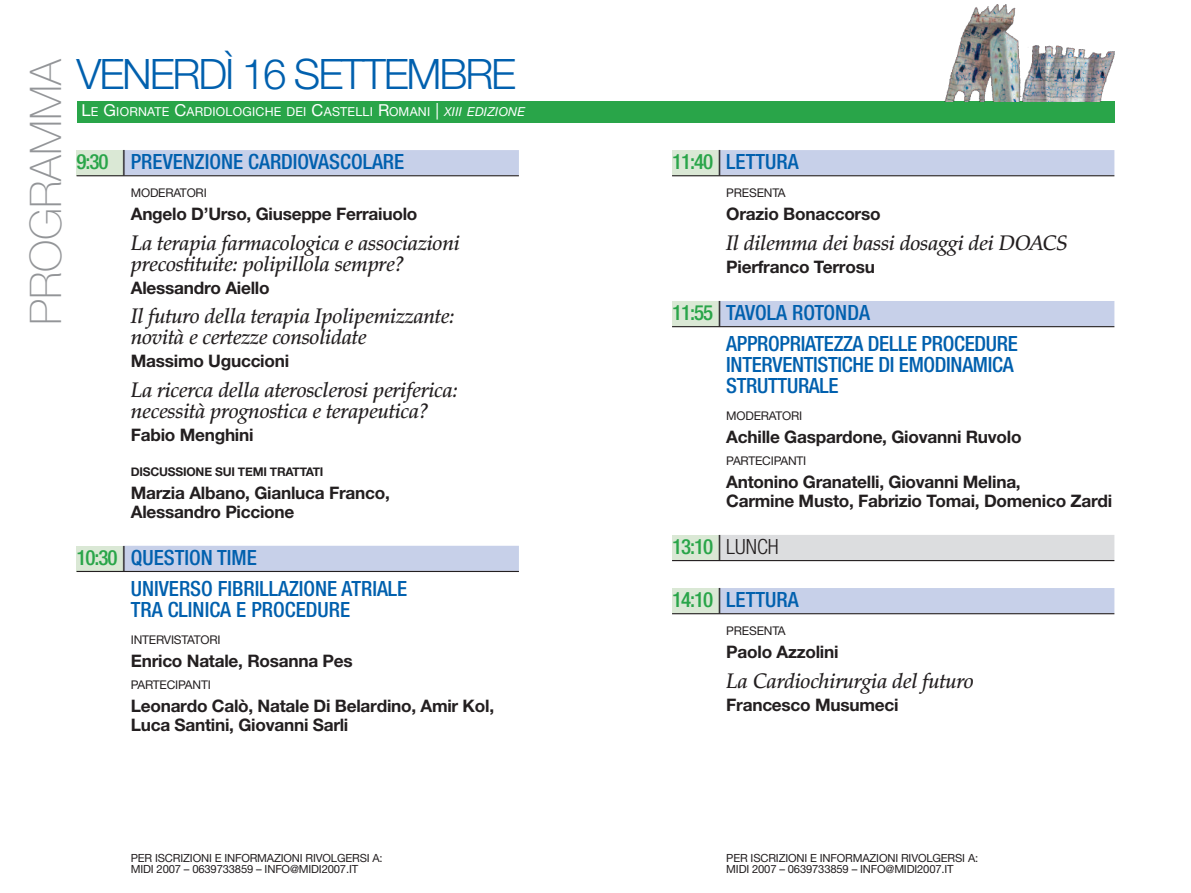
<style>
.page{position:relative;width:1191px;height:893px;background:#fff}
.page>*{position:absolute;margin:0;border:0;box-sizing:border-box;transform-origin:0 0}
.t1{font:100 43.35px "Helvetica Neue";color:#939598}
.t2{font:300 42px "Helvetica Neue LT Std";letter-spacing:-.05em;color:#0160ae}
.t3{font:italic 500 21px/21px "Palatino";letter-spacing:-.015em;color:#231f20}
.t4{font:500 condensed 21px/31.7px "Helvetica Neue LT Std";color:#0160ae}
.t5{font:500 condensed 21px "Helvetica Neue LT Std";color:#29a549}
.t6{font:700 17.25px/18.8px "Helvetica Neue";letter-spacing:-.015em;color:#231f20}
.t7{font:12.3px "Helvetica Neue LT Std";letter-spacing:.02em;color:#fff}
.t8{font:12px "Helvetica Neue";letter-spacing:-.015em;color:#231f20}
.t9{font:700 12px "Helvetica Neue";letter-spacing:-.015em;color:#231f20}
.t10{font:11.25px/11.2px "Helvetica Neue";letter-spacing:-.015em;color:#231f20}
.s1{font-size:16.5px}
.s2{font-style:italic}
.s3{color:#29a549}
.s4{font-weight:300;font-stretch:normal;font-size:25.5px;color:#231f20}
.s5{font-weight:300;color:#231f20}
</style>
<div class="page">
<div style="left:77px;top:546px;width:47px;height:25px;background:#dae8d5"></div>
<div style="left:77px;top:150px;width:47px;height:26px;background:#dae8d5"></div>
<div style="left:672px;top:150px;width:47px;height:26px;background:#dae8d5"></div>
<div style="left:672px;top:301px;width:47px;height:26px;background:#dae8d5"></div>
<div style="left:672px;top:535px;width:47px;height:26px;background:#dae8d5"></div>
<div style="left:672px;top:588px;width:47px;height:25px;background:#dae8d5"></div>
<div style="left:123px;top:150px;width:396px;height:25px;background:#c7d0e9"></div>
<hr style="left:77px;top:175px;width:442px;height:1px;background:#231f20">
<div style="left:123px;top:546px;width:396px;height:25px;background:#c7d0e9"></div>
<hr style="left:77px;top:571px;width:442px;height:1px;background:#231f20">
<div style="left:77px;top:101px;width:1037px;height:21px;background:#29a549"></div>
<div style="left:719px;top:150px;width:395px;height:25px;background:#c7d0e9"></div>
<hr style="left:672px;top:175px;width:442px;height:1px;background:#231f20">
<div style="left:719px;top:301px;width:395px;height:25px;background:#c7d0e9"></div>
<hr style="left:672px;top:326px;width:442px;height:1px;background:#231f20">
<div style="left:719px;top:535px;width:395px;height:25px;background:#dcdddf"></div>
<hr style="left:672px;top:560px;width:442px;height:1px;background:#231f20">
<div style="left:719px;top:588px;width:395px;height:25px;background:#c7d0e9"></div>
<hr style="left:672px;top:613px;width:442px;height:1px;background:#231f20">
<img style="left:944px;top:5px;width:170px;height:96px">
<h1 class="t1" style="left:19px;top:325px;width:267px;rotate:-90deg">PROGRAMMA</h1>
<h2 class="t2" style="left:77px;top:59px;width:441px">VENERDÌ 16 SETTEMBRE</h2>
<p class="t7" style="left:81px;top:107px;width:445px"><span class="s1">L</span>E <span class="s1">G</span>IORNATE <span class="s1">C</span>ARDIOLOGICHE DEI <span class="s1">C</span>ASTELLI <span class="s1">R</span>OMANI <span class="s1">|</span> <span class="s2">XIII EDIZIONE</span></p>
<p class="t4" style="left:77px;top:147px;width:329px"><span class="s3">9:30</span> <span class="s4">|</span> PREVENZIONE CARDIOVASCOLARE</p>
<p class="t8" style="left:131px;top:189px;width:77px">MODERATORI</p>
<p class="t6" style="left:131px;top:206px;width:288px">Angelo D’Urso, Giuseppe Ferraiuolo</p>
<p class="t3" style="left:131px;top:235px;width:331px">La terapia farmacologica e associazioni precostituite: polipillola sempre?</p>
<p class="t6" style="left:131px;top:280px;width:140px">Alessandro Aiello</p>
<p class="t3" style="left:131px;top:308px;width:325px">Il futuro della terapia Ipolipemizzante: novità e certezze consolidate</p>
<p class="t6" style="left:131px;top:353px;width:160px">Massimo Uguccioni</p>
<p class="t3" style="left:131px;top:382px;width:329px">La ricerca della aterosclerosi periferica: necessità prognostica e terapeutica?</p>
<p class="t6" style="left:131px;top:427px;width:124px">Fabio Menghini</p>
<p class="t9" style="left:131px;top:464px;width:194px">discussione sui temi trattati</p>
<p class="t6" style="left:131px;top:485px;width:260px">Marzia Albano, Gianluca Franco,<br>Alessandro Piccione</p>
<p class="t4" style="left:131px;top:543px;width:278px;text-indent:-54px"><span class="s3">10:30</span> <span class="s4">|</span> QUESTION TIME<br>UNIVERSO FIBRILLAZIONE ATRIALE</p>
<p class="t4" style="left:131px;top:596px;width:221px">TRA CLINICA E PROCEDURE</p>
<p class="t8" style="left:131px;top:635px;width:91px">INTERVISTATORI</p>
<p class="t6" style="left:131px;top:653px;width:223px">Enrico Natale, Rosanna Pes</p>
<p class="t8" style="left:131px;top:680px;width:82px">PARTECIPANTI</p>
<p class="t6" style="left:131px;top:698px;width:365px">Leonardo Calò, Natale Di Belardino, Amir Kol,<br>Luca Santini, Giovanni Sarli</p>
<p class="t4" style="left:672px;top:147px;width:128px"><span class="s3">11:40</span> <span class="s4">|</span> LETTURA</p>
<p class="t8" style="left:726px;top:189px;width:61px">PRESENTA</p>
<p class="t6" style="left:726px;top:206px;width:156px">Orazio Bonaccorso</p>
<p class="t3" style="left:726px;top:235px;width:343px">Il dilemma dei bassi dosaggi dei DOACS</p>
<p class="t6" style="left:726px;top:259px;width:150px">Pierfranco Terrosu</p>
<p class="t4" style="left:726px;top:298px;width:293px;text-indent:-54px"><span class="s3">11:55</span> <span class="s4">|</span> TAVOLA ROTONDA<br>APPROPRIATEZZA DELLE PROCEDURE</p>
<p class="t4" style="left:726px;top:356px;width:289px;line-height:21px">INTERVENTISTICHE DI EMODINAMICA<br>STRUTTURALE</p>
<p class="t8" style="left:726px;top:411px;width:77px">MODERATORI</p>
<p class="t6" style="left:726px;top:429px;width:297px">Achille Gaspardone, Giovanni Ruvolo</p>
<p class="t8" style="left:726px;top:457px;width:82px">PARTECIPANTI</p>
<p class="t6" style="left:726px;top:474px;width:387px">Antonino Granatelli, Giovanni Melina,<br>Carmine Musto, Fabrizio Tomai, Domenico Zardi</p>
<p class="t5" style="left:672px;top:539px;width:108px">13:10 <span class="s4">|</span> <span class="s5">LUNCH</span></p>
<p class="t4" style="left:672px;top:585px;width:128px"><span class="s3">14:10</span> <span class="s4">|</span> LETTURA</p>
<p class="t8" style="left:726px;top:627px;width:61px">PRESENTA</p>
<p class="t6" style="left:726px;top:644px;width:114px">Paolo Azzolini</p>
<p class="t3" style="left:726px;top:673px;width:249px">La Cardiochirurgia del futuro</p>
<p class="t6" style="left:726px;top:697px;width:174px">Francesco Musumeci</p>
<p class="t10" style="left:131px;top:854px;width:253px">PER ISCRIZIONI E INFORMAZIONI RIVOLGERSI A:<br>MIDI 2007 – 0639733859 – INFO@MIDI2007.IT</p>
<p class="t10" style="left:726px;top:854px;width:253px">PER ISCRIZIONI E INFORMAZIONI RIVOLGERSI A:<br>MIDI 2007 – 0639733859 – INFO@MIDI2007.IT</p>
</div>
